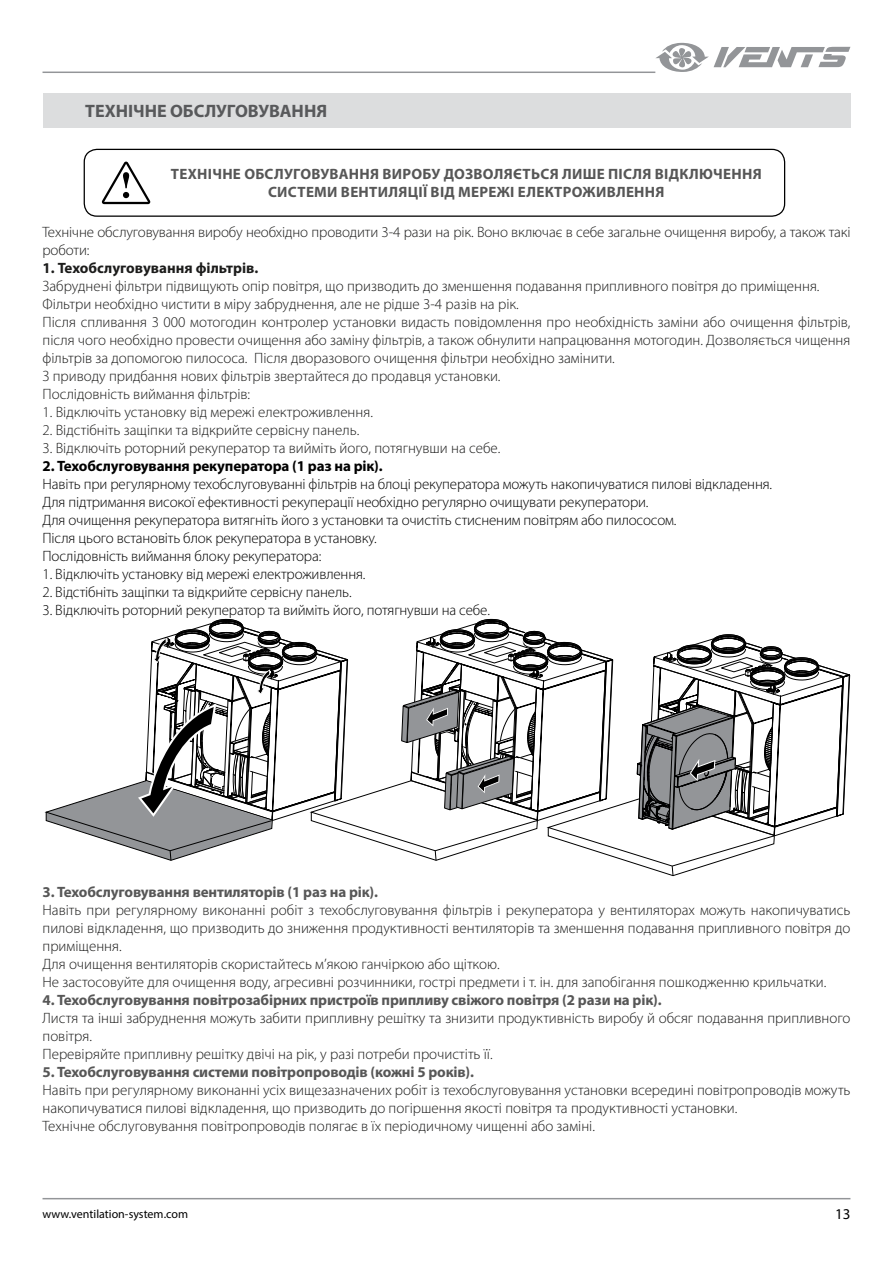
<style>
.page{position:relative;width:893px;height:1263px;background:#fff}
.page>*{position:absolute;margin:0;border:0;box-sizing:border-box;transform-origin:0 0}
.t1{font:700 18px "Myriad Pro";color:#58595b}
.t2{font:300 15px/18px "Myriad Pro";color:#1c1c1b}
.t3{font:300 15px/18px "Myriad Pro";letter-spacing:-.01em;color:#000}
.t4{font:700 15px "Myriad Pro";letter-spacing:-.01em;color:#575757}
.t5{font:700 15px/18px "Myriad Pro";letter-spacing:.02em;color:#575757;text-align:center}
.t6{font:700 15px "Myriad Pro";letter-spacing:-.01em;color:#000}
.t7{font:700 15px "Myriad Pro";color:#1c1c1b}
.t8{font:15px "Myriad Pro";color:#000}
.t9{font:12px "Myriad Pro";color:#000}
</style>
<div class="page">
<hr style="left:43px;top:1198px;width:807px;height:1px;background:#939598">
<hr style="left:43px;top:72px;width:612px;height:1px;background:#939598">
<svg style="left:655px;top:43px;width:195px;height:29px"></svg>
<div style="left:43px;top:94px;width:807px;height:34px;background:#dcddde"></div>
<svg style="left:146px;top:71px;width:61px;height:134px"></svg>
<svg style="left:44px;top:618px;width:806px;height:259px"></svg>
<div style="left:84px;top:149px;width:701px;height:68px;border:1px solid #000;border-radius:13px"></div>
<svg style="left:102px;top:162px;width:48px;height:42px"></svg>
<p class="t1" style="left:85px;top:99px;width:244px">ТЕХНІЧНЕ ОБСЛУГОВУВАННЯ</p>
<p class="t5" style="left:171px;top:165px;width:592px">ТЕХНІЧНЕ ОБСЛУГОВУВАННЯ ВИРОБУ ДОЗВОЛЯЄТЬСЯ ЛИШЕ ПІСЛЯ ВІДКЛЮЧЕННЯ<br>СИСТЕМИ ВЕНТИЛЯЦІЇ ВІД МЕРЕЖІ ЕЛЕКТРОЖИВЛЕННЯ</p>
<p class="t2" style="left:43px;top:223px;width:809px">Технічне обслуговування виробу необхідно проводити 3-4 рази на рік. Воно включає в себе загальне очищення виробу, а також такі роботи:</p>
<p class="t7" style="left:43px;top:258px;width:217px">1. Техобслуговування фільтрів.</p>
<p class="t2" style="left:43px;top:277px;width:809px">Забруднені фільтри підвищують опір повітря, що призводить до зменшення подавання припливного повітря до приміщення.<br>Фільтри необхідно чистити в міру забруднення, але не рідше 3-4 разів на рік.<br>Після спливання 3 000 мотогодин контролер установки видасть повідомлення про необхідність заміни або очищення фільтрів, після чого необхідно провести очищення або заміну фільтрів, а також обнулити напрацювання мотогодин. Дозволяється чищення фільтрів за допомогою пилососа. Після дворазового очищення фільтри необхідно замінити.<br>З приводу придбання нових фільтрів звертайтеся до продавця установки.<br>Послідовність виймання фільтрів:</p>
<p class="t2" style="left:43px;top:403px;width:332px">1. Відключіть установку від мережі електроживлення.</p>
<p class="t2" style="left:43px;top:421px;width:318px">2. Відстібніть защіпки та відкрийте сервісну панель.</p>
<p class="t2" style="left:43px;top:439px;width:459px">3. Відключіть роторний рекуператор та вийміть його, потягнувши на себе.</p>
<p class="t6" style="left:43px;top:456px;width:342px">2. Техобслуговування рекуператора (1 раз на рік).</p>
<p class="t3" style="left:43px;top:475px;width:731px">Навіть при регулярному техобслуговуванні фільтрів на блоці рекуператора можуть накопичуватися пилові відкладення.<br>Для підтримання високої ефективності рекуперації необхідно регулярно очищувати рекуператори.<br>Для очищення рекуператора витягніть його з установки та очистіть стисненим повітрям або пилососом.<br>Після цього встановіть блок рекуператора в установку.<br>Послідовність виймання блоку рекуператора:</p>
<p class="t3" style="left:43px;top:565px;width:324px">1. Відключіть установку від мережі електроживлення.</p>
<p class="t3" style="left:43px;top:583px;width:311px">2. Відстібніть защіпки та відкрийте сервісну панель.</p>
<p class="t3" style="left:43px;top:601px;width:449px">3. Відключіть роторний рекуператор та вийміть його, потягнувши на себе.</p>
<p class="t4" style="left:43px;top:882px;width:337px">3. Техобслуговування вентиляторів (1 раз на рік).</p>
<p class="t2" style="left:43px;top:901px;width:809px">Навіть при регулярному виконанні робіт з техобслуговування фільтрів і рекуператора у вентиляторах можуть накопичуватись пилові відкладення, що призводить до зниження продуктивності вентиляторів та зменшення подавання припливного повітря до приміщення.<br>Для очищення вентиляторів скористайтесь м’якою ганчіркою або щіткою.<br>Не застосовуйте для очищення воду, агресивні розчинники, гострі предмети і т. ін. для запобігання пошкодженню крильчатки.</p>
<p class="t4" style="left:43px;top:990px;width:621px">4. Техобслуговування повітрозабірних пристроїв припливу свіжого повітря (2 рази на рік).</p>
<p class="t2" style="left:43px;top:1009px;width:809px">Листя та інші забруднення можуть забити припливну решітку та знизити продуктивність виробу й обсяг подавання припливного повітря.<br>Перевіряйте припливну решітку двічі на рік, у разі потреби прочистіть її.</p>
<p class="t4" style="left:43px;top:1062px;width:433px">5. Техобслуговування системи повітропроводів (кожні 5 років).</p>
<p class="t2" style="left:43px;top:1081px;width:809px">Навіть при регулярному виконанні усіх вищезазначених робіт із техобслуговування установки всередині повітропроводів можуть накопичуватися пилові відкладення, що призводить до погіршення якості повітря та продуктивності установки.<br>Технічне обслуговування повітропроводів полягає в їх періодичному чищенні або заміні.</p>
<p class="t9" style="left:43px;top:1206px;width:147px">www.ventilation-system.com</p>
<p class="t8" style="left:835px;top:1204px;width:17px">13</p>
</div>
